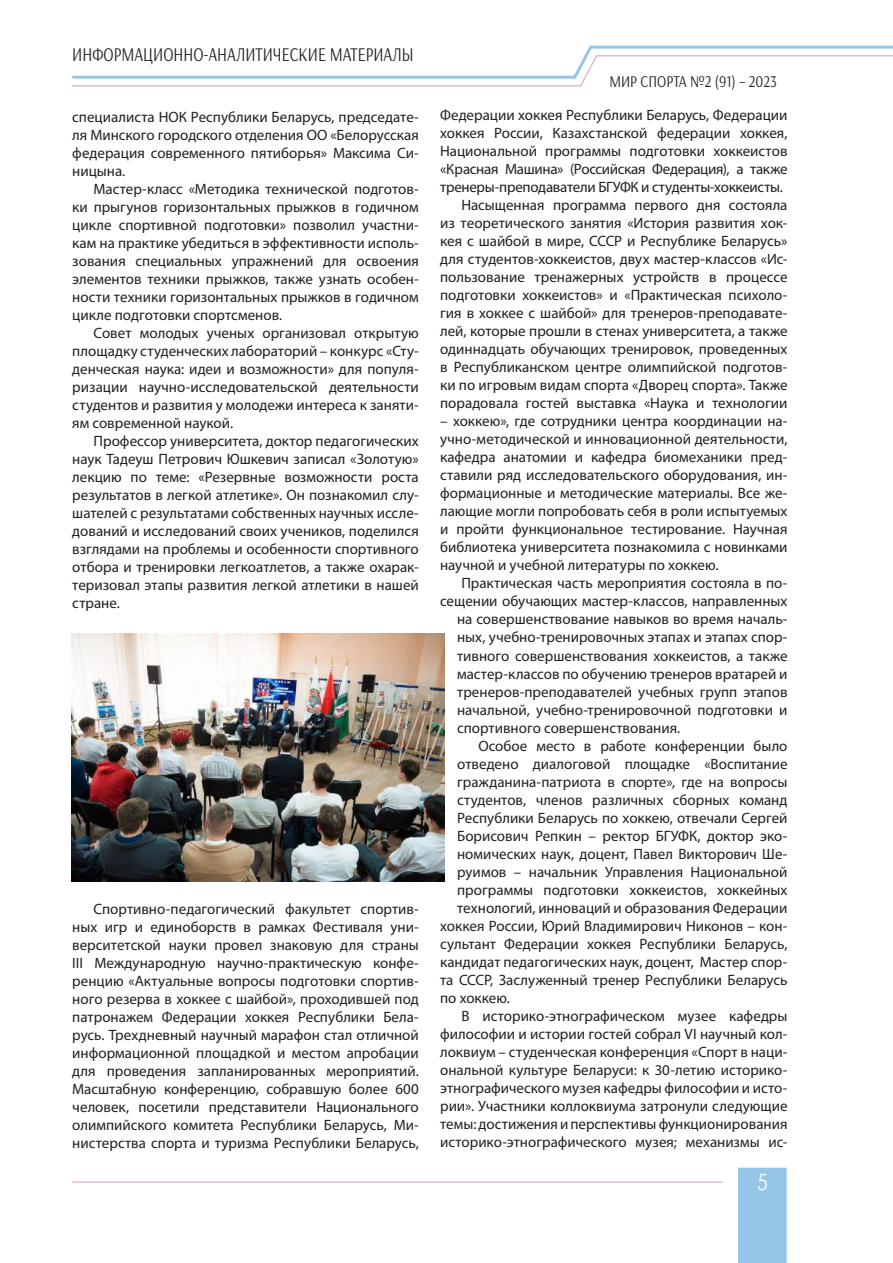
<style>
.page{position:relative;width:893px;height:1263px;background:#fff}
.page>*{position:absolute;margin:0;border:0;box-sizing:border-box;transform-origin:0 0}
.t1{font:22.5px "Century Gothic";color:#fff;scale:.85 1}
.t2{font:19.5px "Arsenal";color:#231f20;scale:.8 1}
.t3{font:16.5px "Arsenal";color:#231f20;scale:.85 1}
.t4{font:15px/18px "Myriad Pro";color:#231f20;text-align:justify}
.t5{font:15px "Myriad Pro";letter-spacing:-.02em;color:#231f20}
</style>
<div class="page">
<svg style="left:72px;top:45px;width:821px;height:42px"></svg>
<hr style="left:72px;top:1181px;width:651px;height:2px;background:#debbd8">
<div style="left:738px;top:1168px;width:49px;height:95px;background:#95c6ea"></div>
<img style="left:72px;top:633px;width:372px;height:249px">
<h2 class="t2" style="left:72px;top:43px;width:428px">ИНФОРМАЦИОННО-АНАЛИТИЧЕСКИЕ МАТЕРИАЛЫ</h2>
<p class="t4" style="left:72px;top:108px;width:348px">специалиста НОК Республики Беларусь, председате&shy;ля Минского городского отделения ОО «Белорусская федерация современного пятиборья» Максима Си&shy;ницына.</p>
<p class="t4" style="left:72px;top:180px;width:348px;text-indent:21px">Мастер-класс «Методика технической подготов&shy;ки прыгунов горизонтальных прыжков в годичном цикле спортивной подготовки» позволил участни&shy;кам на практике убедиться в эффективности исполь&shy;зования специальных упражнений для освоения элементов техники прыжков, также узнать особен&shy;ности техники горизонтальных прыжков в годичном цикле подготовки спортсменов.</p>
<p class="t4" style="left:72px;top:324px;width:348px;text-indent:21px">Совет молодых ученых организовал открытую площадку студенческих лабораторий – конкурс «Сту&shy;денческая наука: идеи и возможности» для популя&shy;ризации научно-исследовательской деятельности студентов и развития у молодежи интереса к заняти&shy;ям современной наукой.</p>
<p class="t4" style="left:72px;top:432px;width:348px;text-indent:21px">Профессор университета, доктор педагогических наук Тадеуш Петрович Юшкевич записал «Золотую» лекцию по теме: «Резервные возможности роста результатов в легкой атлетике». Он познакомил слу&shy;шателей с результатами собственных научных иссле&shy;дований и исследований своих учеников, поделился взглядами на проблемы и особенности спортивного отбора и тренировки легкоатлетов, а также охарак&shy;теризовал этапы развития легкой атлетики в нашей стране.</p>
<p class="t4" style="left:72px;top:900px;width:348px;text-indent:21px">Спортивно-педагогический факультет спортив&shy;ных игр и единоборств в рамках Фестиваля уни&shy;верситетской науки провел знаковую для страны III Международную научно-практическую конфе&shy;ренцию «Актуальные вопросы подготовки спортив&shy;ного резерва в хоккее с шайбой», проходившей под патронажем Федерации хоккея Республики Бела&shy;русь. Трехдневный научный марафон стал отличной информационной площадкой и местом апробации для проведения запланированных мероприятий.<br>Масштабную конференцию, собравшую более 600 человек, посетили представители Национального олимпийского комитета Республики Беларусь, Ми&shy;нистерства спорта и туризма Республики Беларусь,</p>
<p class="t3" style="left:609px;top:71px;width:198px">МИР СПОРТА №2 (91) – 2023</p>
<p class="t4" style="left:440px;top:106px;width:349px">Федерации хоккея Республики Беларусь, Федерации</p>
<p class="t4" style="left:440px;top:124px;width:349px">хоккея России, Казахстанской федерации хоккея,</p>
<p class="t4" style="left:440px;top:142px;width:349px">Национальной программы подготовки хоккеистов</p>
<p class="t5" style="left:440px;top:160px;width:349px">«Красная Машина» (Российская Федерация), а также</p>
<p class="t5" style="left:440px;top:178px;width:344px">тренеры-преподаватели БГУФК и студенты-хоккеисты.</p>
<p class="t4" style="left:461px;top:196px;width:328px">Насыщенная программа первого дня состояла</p>
<p class="t4" style="left:440px;top:214px;width:349px">из теоретического занятия «История развития хок-</p>
<p class="t4" style="left:440px;top:232px;width:349px">кея с шайбой в мире, СССР и Республике Беларусь»</p>
<p class="t4" style="left:440px;top:250px;width:349px">для студентов-хоккеистов, двух мастер-классов «Ис-</p>
<p class="t4" style="left:440px;top:268px;width:349px">пользование тренажерных устройств в процессе</p>
<p class="t4" style="left:440px;top:286px;width:349px">подготовки хоккеистов» и «Практическая психоло-</p>
<p class="t4" style="left:440px;top:304px;width:349px">гия в хоккее с шайбой» для тренеров-преподавате-</p>
<p class="t4" style="left:440px;top:322px;width:349px">лей, которые прошли в стенах университета, а также</p>
<p class="t4" style="left:440px;top:340px;width:349px">одиннадцать обучающих тренировок, проведенных</p>
<p class="t4" style="left:440px;top:358px;width:349px">в Республиканском центре олимпийской подготов-</p>
<p class="t4" style="left:440px;top:376px;width:349px">ки по игровым видам спорта «Дворец спорта». Также</p>
<p class="t4" style="left:440px;top:394px;width:349px">порадовала гостей выставка «Наука и технологии</p>
<p class="t4" style="left:440px;top:412px;width:349px">– хоккею», где сотрудники центра координации на&shy;учно-методической и инновационной деятельности, кафедра анатомии и кафедра биомеханики пред&shy;ставили ряд исследовательского оборудования, ин&shy;формационные и методические материалы. Все же&shy;лающие могли попробовать себя в роли испытуемых и пройти функциональное тестирование. Научная библиотека университета познакомила с новинками научной и учебной литературы по хоккею.</p>
<p class="t4" style="left:461px;top:574px;width:328px">Практическая часть мероприятия состояла в по-</p>
<p class="t4" style="left:440px;top:592px;width:349px">сещении обучающих мастер-классов, направленных</p>
<p class="t4" style="left:457px;top:610px;width:332px">на совершенствование навыков во время началь-</p>
<p class="t4" style="left:457px;top:628px;width:332px">ных, учебно-тренировочных этапах и этапах спор-</p>
<p class="t4" style="left:457px;top:646px;width:332px">тивного совершенствования хоккеистов, а также</p>
<p class="t4" style="left:457px;top:664px;width:332px">мастер-классов по обучению тренеров вратарей и</p>
<p class="t4" style="left:457px;top:682px;width:332px">тренеров-преподавателей учебных групп этапов</p>
<p class="t4" style="left:457px;top:700px;width:332px">начальной, учебно-тренировочной подготовки и</p>
<p class="t4" style="left:457px;top:718px;width:225px">спортивного совершенствования.</p>
<p class="t4" style="left:478px;top:736px;width:311px">Особое место в работе конференции было</p>
<p class="t4" style="left:457px;top:754px;width:332px">отведено диалоговой площадке «Воспитание</p>
<p class="t4" style="left:457px;top:772px;width:332px">гражданина-патриота в спорте», где на вопросы</p>
<p class="t4" style="left:457px;top:790px;width:332px">студентов, членов различных сборных команд</p>
<p class="t4" style="left:457px;top:808px;width:332px">Республики Беларусь по хоккею, отвечали Сергей</p>
<p class="t4" style="left:457px;top:826px;width:332px">Борисович Репкин – ректор БГУФК, доктор эко-</p>
<p class="t4" style="left:457px;top:844px;width:332px">номических наук, доцент, Павел Викторович Ше-</p>
<p class="t4" style="left:457px;top:862px;width:332px">руимов – начальник Управления Национальной</p>
<p class="t4" style="left:457px;top:880px;width:332px">программы подготовки хоккеистов, хоккейных</p>
<p class="t4" style="left:457px;top:898px;width:332px">технологий, инноваций и образования Федерации</p>
<p class="t4" style="left:440px;top:916px;width:349px">хоккея России, Юрий Владимирович Никонов – кон-</p>
<p class="t4" style="left:440px;top:934px;width:349px">сультант Федерации хоккея Республики Беларусь,</p>
<p class="t4" style="left:440px;top:952px;width:349px">кандидат педагогических наук, доцент, Мастер спор-</p>
<p class="t4" style="left:440px;top:970px;width:349px">та СССР, Заслуженный тренер Республики Беларусь</p>
<p class="t4" style="left:440px;top:988px;width:71px">по хоккею.</p>
<p class="t4" style="left:461px;top:1006px;width:328px">В историко-этнографическом музее кафедры</p>
<p class="t4" style="left:440px;top:1024px;width:349px">философии и истории гостей собрал VI научный кол-</p>
<p class="t4" style="left:440px;top:1042px;width:349px">локвиум – студенческая конференция «Спорт в наци-</p>
<p class="t4" style="left:440px;top:1060px;width:349px">ональной культуре Беларуси: к 30-летию историко-</p>
<p class="t4" style="left:440px;top:1078px;width:349px">этнографического музея кафедры философии и исто-</p>
<p class="t4" style="left:440px;top:1096px;width:349px">рии». Участники коллоквиума затронули следующие</p>
<p class="t4" style="left:440px;top:1114px;width:349px">темы: достижения и перспективы функционирования</p>
<p class="t4" style="left:440px;top:1132px;width:349px">историко-этнографического музея; механизмы ис-</p>
<h1 class="t1" style="left:757px;top:1166px;width:14px">5</h1>
</div>
